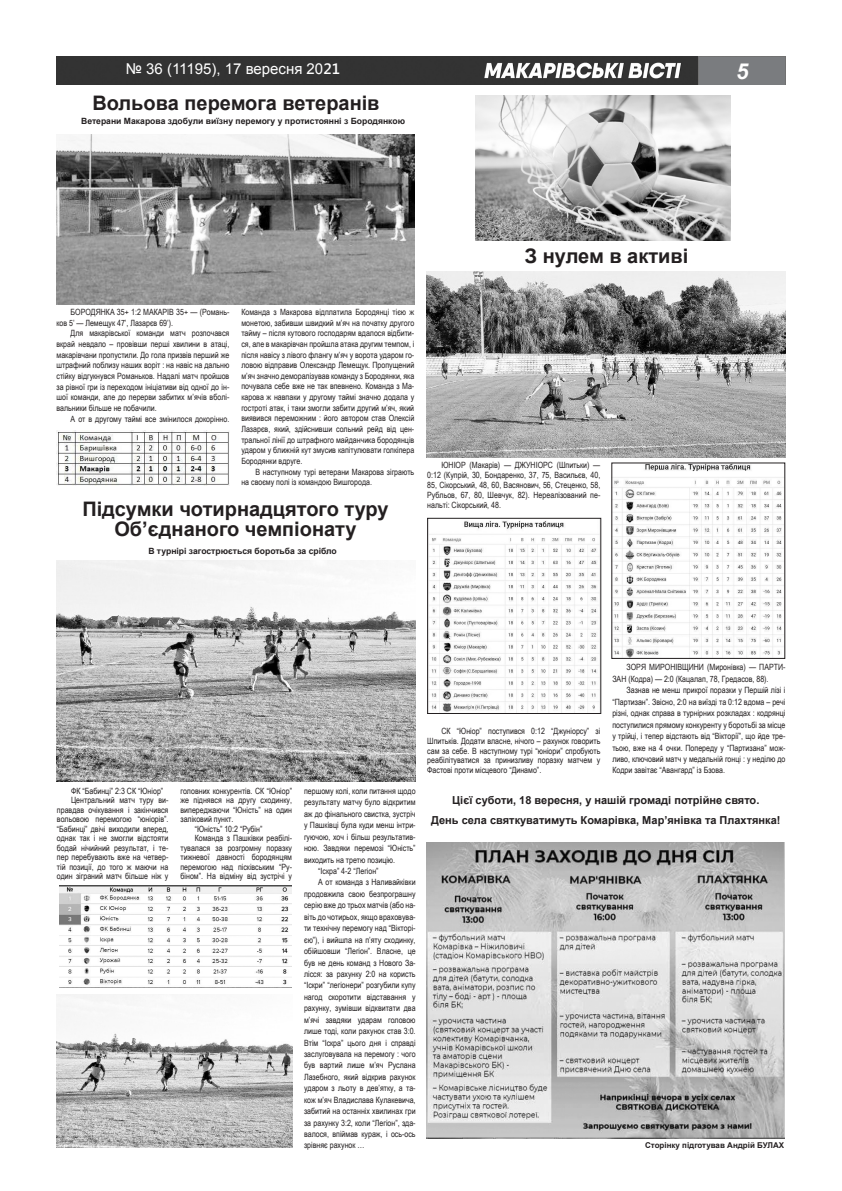
<style>
.page{position:relative;width:842px;height:1191px;background:#fff}
.page>*{position:absolute;margin:0;border:0;box-sizing:border-box;transform-origin:0 0}
.t1{font:italic 700 22px "Arial";color:#fff}
.заголовок_новий{font:700 20px "Arial";color:#231f20}
.t2{font:15px "Arial";color:#fff}
.заголовок_новий-2{font:700 11px "Arial";color:#231f20}
.текст{font:8.6px/11.4px "Arial Narrow";color:#231f20;text-align:justify}
.текст-2{font:700 8.6px "Arial";color:#231f20}
.текст-3{font:700 8px "Arial";color:#231f20}
.s1{font-family:"Segoe UI";font-weight:600}
</style>
<div class="page">
<img style="left:57px;top:56px;width:728px;height:28px">
<div style="left:699px;top:57px;width:86px;height:27px;background:#7a7c7f"></div>
<img style="left:427px;top:272px;width:359px;height:185px">
<img style="left:614px;top:465px;width:169px;height:191px">
<img style="left:429px;top:521px;width:170px;height:190px">
<div style="left:427px;top:518px;width:174px;height:195px;border:1px solid #231f20"></div>
<img style="left:57px;top:994px;width:235px;height:154px">
<img style="left:57px;top:430px;width:172px;height:56px">
<img style="left:57px;top:560px;width:358px;height:221px">
<img style="left:57px;top:135px;width:358px;height:169px">
<img style="left:59px;top:885px;width:233px;height:100px">
<img style="left:426px;top:842px;width:359px;height:296px">
<img style="left:476px;top:96px;width:254px;height:144px">
<h3 class="t2" style="left:126px;top:59px;width:216px">№ 36 (11195), 17 вересня 20<span class="s1">21</span></h3>
<h1 class="t1" style="left:736px;top:56px;width:14px">5</h1>
<p class="заголовок_новий" style="left:92px;top:90px;width:289px">Вольова перемога ветеранів</p>
<p class="текст-2" style="left:81px;top:115px;width:325px">Ветерани Макарова здобули виїзну перемогу у протистоянні з Бородянкою</p>
<p class="заголовок_новий" style="left:525px;top:242px;width:165px">З нулем в активі</p>
<p class="текст" style="left:56px;top:306px;width:174px;line-height:10.7px;text-indent:14px">БОРОДЯНКА 35+ 1:2 МАКАРІВ 35+ — (Романь&shy;ков 5’ — Лемещук 47’, Лазарєв 69’).</p>
<p class="текст" style="left:56px;top:327px;width:174px;line-height:10.7px;text-indent:14px">Для макарівської команди матч розпочався вкрай невдало – провівши перші хвилини в атаці, макарівчани пропустили. До гола призвів перший же штрафний поблизу наших воріт : на навіс на дальню стійку відгукнувся Романьков. Надалі матч пройшов за рівної гри із переходом ініціативи від одної до ін&shy;шої команди, але до перерви забитих м’ячів вболі&shy;вальники більше не побачили.</p>
<p class="текст" style="left:71px;top:412px;width:160px">А от в другому таймі все змінилося докорінно.</p>
<p class="текст" style="left:241px;top:306px;width:174px;line-height:10.6px">Команда з Макарова відплатила Бородянці тією ж монетою, забивши швидкий м’яч на початку другого тайму – після кутового господарям вдалося відбити&shy;ся, але в макарівчан пройшла атака другим темпом, і після навісу з лівого флангу м’яч у ворота ударом го&shy;ловою відправив Олександр Лемещук. Пропущений м’яч значно деморалізував команду з Бородянки, яка почувала себе вже не так впевнено. Команда з Ма&shy;карова ж навпаки у другому таймі значно додала у гостроті атак, і таки змогли забити другий м’яч, який виявився переможним : його автором став Олексій Лазарєв, який, здійснивши сольний рейд від цен&shy;тральної лінії до штрафного майданчика бородянців ударом у ближній кут змусив капітулювати голкіпера Бородянки вдруге.</p>
<p class="текст" style="left:241px;top:466px;width:174px;line-height:10.6px;text-indent:14px">В наступному турі ветерани Макарова зіграють на своєму полі із командою Вишгорода.</p>
<p class="заголовок_новий" style="left:82px;top:495px;width:308px">Підсумки чотирнадцятого туру</p>
<p class="заголовок_новий" style="left:114px;top:515px;width:244px">Об’єднаного чемпіонату</p>
<p class="текст-2" style="left:148px;top:545px;width:190px">В турнірі загострюється боротьба за срібло</p>
<p class="текст" style="left:427px;top:460px;width:175px;line-height:9.9px;text-indent:14px">ЮНІОР (Макарів) — ДЖУНІОРС (Шпитьки) — 0:12 (Купрій, 30, Бондаренко, 37, 75, Васильєв, 40, 85, Сікорський, 48, 60, Васянович, 56, Стеценко, 58, Рубльов, 67, 80, Шевчук, 82). Нереалізований пе&shy;нальті: Сікорський, 48.</p>
<p class="текст" style="left:71px;top:785px;width:94px">ФК “Бабинці” 2:3 СК “Юніор”</p>
<p class="текст" style="left:57px;top:795px;width:113px;line-height:9.5px;text-indent:14px">Центральний матч туру ви&shy;правдав очікування і закінчився вольовою перемогою “юніорів”. “Бабинці” двічі виходили вперед, однак так і не змогли відстояти бодай нічийний результат, і те&shy;пер перебувають вже на четвер&shy;тій позиції, до того ж маючи на один зіграний матч більше ніж у</p>
<p class="текст" style="left:180px;top:786px;width:113px;line-height:9.5px">головних конкурентів. СК “Юніор” же піднявся на другу сходинку, випереджаючи “Юність” на один заліковий пункт.</p>
<p class="текст" style="left:195px;top:823px;width:69px">“Юність” 10:2 “Рубін”</p>
<p class="текст" style="left:180px;top:833px;width:113px;line-height:9.5px;text-indent:14px">Команда з Пашківки реабілі&shy;тувалася за розгромну поразку тижневої давності бородянцям перемогою над пісківським “Ру&shy;біном”. На відміну від зустрічі у</p>
<p class="текст" style="left:304px;top:785px;width:113px">першому колі, коли питання щодо результату матчу було відкритим аж до фінального свистка, зустріч у Пашківці була куди менш інтри&shy;гуючою, хоч і більш результатив&shy;ною. Завдяки перемозі “Юність” виходить на третю позицію.</p>
<p class="текст" style="left:318px;top:865px;width:62px">“Іскра” 4-2 “Легіон”</p>
<p class="текст" style="left:304px;top:876px;width:113px;text-indent:14px">А от команда з Наливайківки продовжила свою безпрограшну серію вже до трьох матчів (або на&shy;віть до чотирьох, якщо враховува&shy;ти технічну перемогу над “Вікторі&shy;єю”), і вийшла на п’яту сходинку, обійшовши “Легіон”. Власне, це був не день команд з Нового За&shy;лісся: за рахунку 2:0 на користь “Іскри” “легіонери” розгубили купу нагод скоротити відставання у рахунку, зумівши відквитати два м’ячі завдяки ударам головою лише тоді, коли рахунок став 3:0.<br>Втім “Іскра” цього дня і справді заслуговувала на перемогу : чого був вартий лише м’яч Руслана Лазебного, який відкрив рахунок ударом з льоту в дев’ятку, а та&shy;кож м’яч Владислава Кулакевича, забитий на останніх хвилинах гри за рахунку 3:2, коли “Легіон”, зда&shy;валося, впіймав кураж, і ось-ось зрівняє рахунок …</p>
<p class="текст" style="left:427px;top:725px;width:175px;line-height:9.9px;text-indent:14px">СК “Юніор” поступився 0:12 “Джуніорсу” зі Шпитьків. Додати власне, нічого – рахунок говорить сам за себе. В наступному турі “юніори” спробують реабілітуватися за принизливу поразку матчем у Фастові проти місцевого “Динамо”.</p>
<p class="текст" style="left:612px;top:661px;width:175px;text-indent:14px">ЗОРЯ МИРОНІВЩИНИ (Миронівка) — ПАРТИ-<br>ЗАН (Кодра) — 2:0 (Кацалап, 78, Гредасов, 88).</p>
<p class="текст" style="left:612px;top:684px;width:175px;text-indent:14px">Зазнав не менш прикрої поразки у Першій лізі і “Партизан”. Звісно, 2:0 на виїзді та 0:12 вдома – речі різні, однак справа в турнірних розкладах : кодрянці поступилися прямому конкуренту у боротьбі за місце у трійці, і тепер відстають від “Вікторії”, що йде тре&shy;тьою, вже на 4 очки. Попереду у “Партизана” мож&shy;ливо, ключовий матч у медальній гонці : у неділю до Кодри завітає “Авангард” із Бзова.</p>
<p class="заголовок_новий-2" style="left:452px;top:792px;width:309px">Цієї суботи, 18 вересня, у нашій громаді потрійне свято.</p>
<p class="заголовок_новий-2" style="left:431px;top:812px;width:351px">День села святкуватимуть Комарівка, Мар’янівка та Плахтянка!</p>
<p class="текст-3" style="left:645px;top:1140px;width:140px">Сторінку підготував Андрій БУЛАХ</p>
</div>
